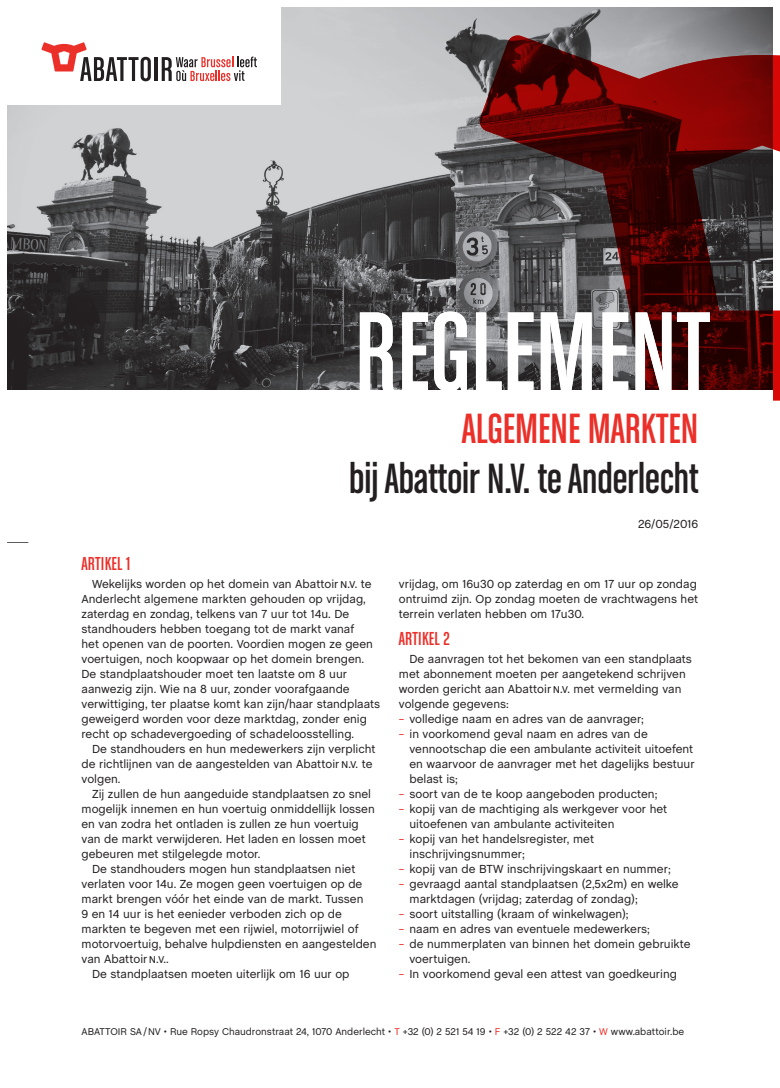
<style>
.page{position:relative;width:780px;height:1088px;background:#fff}
.page>*{position:absolute;margin:0;border:0;box-sizing:border-box;transform-origin:0 0}
.t1{font:120px "Chalet Comprime Cologne Sixty";color:#fff}
.t2{font:45px "Chalet Comprime Cologne Sixty";color:#231f20}
.t3{font:45px "Chalet Comprime Cologne Sixty";color:#eb2f29}
.t4{font:20px "Chalet Comprime Cologne Sixty";letter-spacing:.01em;color:#eb2f29}
.t5{font:11.88px/15px "Chalet";color:#231f20}
.t6{font:10px "Chalet";color:#231f20}
.s1{color:#eb2f29}
</style>
<div class="page">
<svg style="left:7px;top:542px;width:21px;height:1px"></svg>
<img style="left:7px;top:7px;width:765px;height:383px">
<div style="left:7px;top:7px;width:274px;height:98px;background:#fff"></div>
<svg style="left:41px;top:42px;width:110px;height:39px"></svg>
<hr style="left:154px;top:57px;width:4px;height:24px;background:#231f20">
<svg style="left:162px;top:56px;width:95px;height:25px"></svg>
<svg style="left:479px;top:34px;width:301px;height:366px;background:#5c3333"></svg>
<div style="left:7px;top:390px;width:765px;height:152px;background:#fff"></div>
<h1 class="t1" style="left:354px;top:286px;width:357px">REGLEMENT</h1>
<h2 class="t3" style="left:462px;top:403px;width:238px">ALGEMENE MARKTEN</h2>
<h2 class="t2" style="left:349px;top:453px;width:351px">bij Abattoir N.V. te Anderlecht</h2>
<p class="t5" style="left:638px;top:516px;width:62px">26/05/2016</p>
<h3 class="t4" style="left:81px;top:553px;width:50px">ARTIKEL 1</h3>
<p class="t5" style="left:81px;top:576px;width:300px;text-indent:11px">Wekelijks worden op het domein van Abattoirn.v. te Anderlecht algemene markten gehouden op vrijdag, zaterdag en zondag, telkens van 7 uur tot 14u. De standhouders hebben toegang tot de markt vanaf<br>het openen van de poorten. Voordien mogen ze geen voertuigen, noch koopwaar op het domein brengen.<br>De standplaatshouder moet ten laatste om 8 uur aanwezig zijn. Wie na 8 uur, zonder voorafgaande verwittiging, ter plaatse komt kan zijn/haar standplaats geweigerd worden voor deze marktdag, zonder enig recht op schadevergoeding of schadeloosstelling.</p>
<p class="t5" style="left:81px;top:741px;width:295px;text-indent:11px">De standhouders en hun medewerkers zijn verplicht de richtlijnen van de aangestelden van Abattoirn.v. te volgen.</p>
<p class="t5" style="left:92px;top:786px;width:280px">Zij zullen de hun aangeduide standplaatsen zo snel</p>
<p class="t5" style="left:81px;top:801px;width:295px">mogelijk innemen en hun voertuig onmiddellijk lossen</p>
<p class="t5" style="left:81px;top:816px;width:279px">en van zodra het ontladen is zullen ze hun voertuig</p>
<p class="t5" style="left:81px;top:831px;width:286px">van de markt verwijderen. Het laden en lossen moet</p>
<p class="t5" style="left:81px;top:846px;width:180px">gebeuren met stilgelegde motor.</p>
<p class="t5" style="left:92px;top:861px;width:265px">De standhouders mogen hun standplaatsen niet</p>
<p class="t5" style="left:81px;top:876px;width:282px">verlaten voor 14u. Ze mogen geen voertuigen op de</p>
<p class="t5" style="left:81px;top:891px;width:283px">markt brengen vóór het einde van de markt. Tussen</p>
<p class="t5" style="left:81px;top:906px;width:262px">9 en 14 uur is het eenieder verboden zich op de</p>
<p class="t5" style="left:81px;top:921px;width:278px">markten te begeven met een rijwiel, motorrijwiel of</p>
<p class="t5" style="left:81px;top:936px;width:296px">motorvoertuig, behalve hulpdiensten en aangestelden</p>
<p class="t5" style="left:81px;top:951px;width:89px">van Abattoirn.v..</p>
<p class="t5" style="left:92px;top:966px;width:259px">De standplaatsen moeten uiterlijk om 16 uur op</p>
<p class="t5" style="left:399px;top:576px;width:301px;text-align:justify">vrijdag, om 16u30 op zaterdag en om 17 uur op zondag ontruimd zijn. Op zondag moeten de vrachtwagens het terrein verlaten hebben om 17u30.</p>
<h3 class="t4" style="left:399px;top:628px;width:52px">ARTIKEL 2</h3>
<p class="t5" style="left:399px;top:651px;width:294px;text-indent:11px">De aanvragen tot het bekomen van een standplaats met abonnement moeten per aangetekend schrijven worden gericht aan Abattoirn.v. met vermelding van volgende gegevens:<br><span class="s1">−</span> volledige naam en adres van de aanvrager;<br><span class="s1">−</span> in voorkomend geval naam en adres van de</p>
<p class="t5" style="left:409px;top:741px;width:285px">vennootschap die een ambulante activiteit uitoefent</p>
<p class="t5" style="left:409px;top:756px;width:287px">en waarvoor de aanvrager met het dagelijks bestuur</p>
<p class="t5" style="left:409px;top:771px;width:50px">belast is;</p>
<p class="t5" style="left:399px;top:786px;width:260px"><span class="s1">−</span> soort van de te koop aangeboden producten;</p>
<p class="t5" style="left:399px;top:801px;width:270px"><span class="s1">−</span> kopij van de machtiging als werkgever voor het</p>
<p class="t5" style="left:409px;top:816px;width:206px">uitoefenen van ambulante activiteiten</p>
<p class="t5" style="left:399px;top:831px;width:197px"><span class="s1">−</span> kopij van het handelsregister, met</p>
<p class="t5" style="left:409px;top:846px;width:117px">inschrijvingsnummer;</p>
<p class="t5" style="left:399px;top:861px;width:273px"><span class="s1">−</span> kopij van de BTW inschrijvingskaart en nummer;</p>
<p class="t5" style="left:399px;top:876px;width:281px"><span class="s1">−</span> gevraagd aantal standplaatsen (2,5x2m) en welke</p>
<p class="t5" style="left:409px;top:891px;width:230px">marktdagen (vrijdag; zaterdag of zondag);</p>
<p class="t5" style="left:399px;top:906px;width:231px"><span class="s1">−</span> soort uitstalling (kraam of winkelwagen);</p>
<p class="t5" style="left:399px;top:921px;width:252px"><span class="s1">−</span> naam en adres van eventuele medewerkers;</p>
<p class="t5" style="left:399px;top:936px;width:293px"><span class="s1">−</span> de nummerplaten van binnen het domein gebruikte</p>
<p class="t5" style="left:409px;top:951px;width:62px">voertuigen.</p>
<p class="t5" style="left:399px;top:966px;width:280px"><span class="s1">−</span> In voorkomend geval een attest van goedkeuring</p>
<p class="t6" style="left:81px;top:1025px;width:604px">ABATTOIR SA/NV • Rue Ropsy Chaudronstraat 24, 1070 Anderlecht • <span class="s1">T</span> +32 (0) 2 521 54 19 • <span class="s1">F</span> +32 (0) 2 522 42 37 • <span class="s1">W</span> www.abattoir.be</p>
</div>
